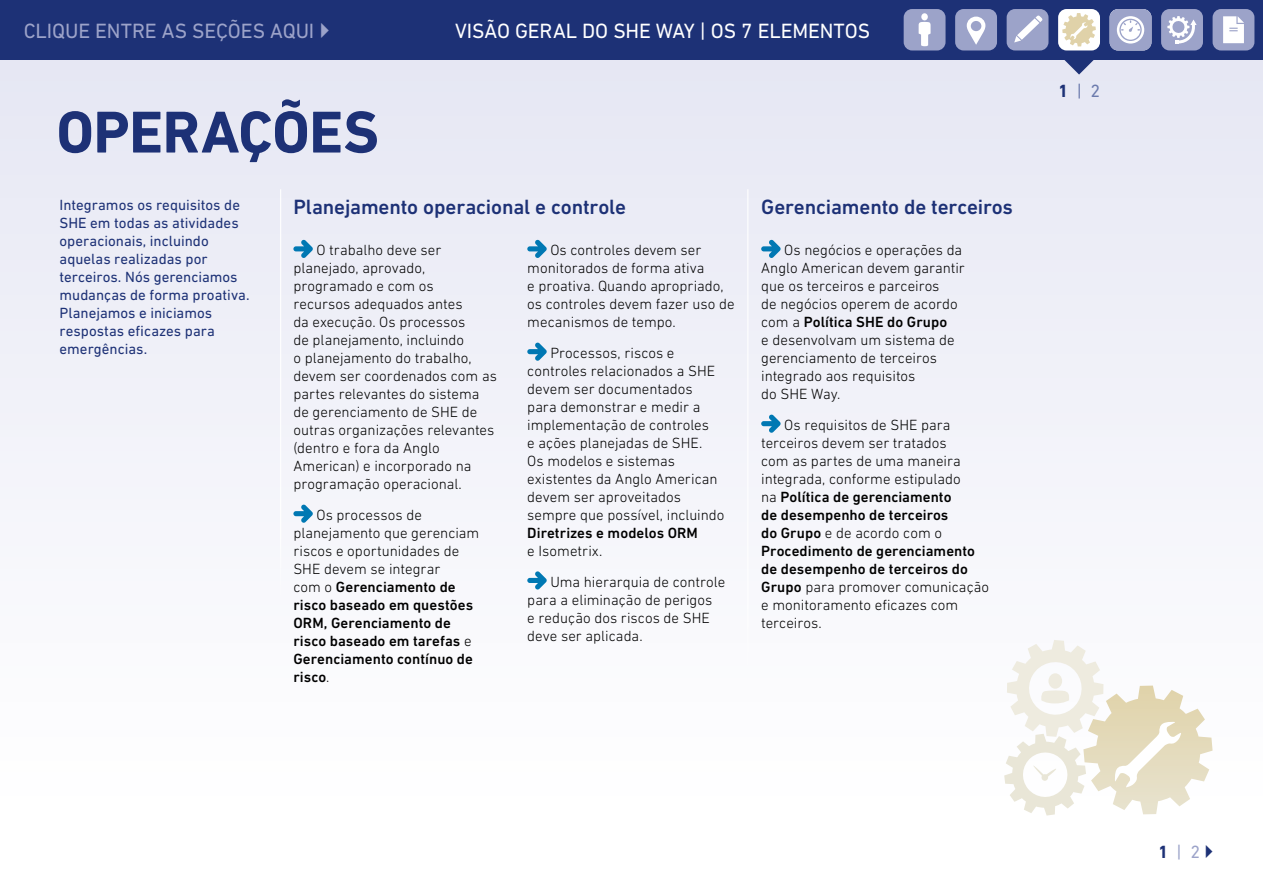
<style>
.page{position:relative;width:1263px;height:893px;background:#fff}
.page>*{position:absolute;margin:0;border:0;box-sizing:border-box;transform-origin:0 0}
.t1{font:700 60px "DIN Next LT Pro";letter-spacing:-.01em;color:#1d3176}
.t2{font:500 21px "DIN Next LT Pro";letter-spacing:-.005em;color:#1d3176}
.t3{font:21px "DIN Next LT Pro";letter-spacing:-.01em;color:#fff}
.t4{font:21px "DIN Next LT Pro";letter-spacing:-.005em;color:#9ca3c9}
.t5{font:18px "DIN Next LT Pro";color:#6c7bad}
.t6{font:18px "DIN Next LT Pro";color:#9ca3c9}
.t7{font:300 15px/18px "DIN Next LT Pro";color:#000}
.t8{font:500 15px/18px "DIN Next LT Pro";letter-spacing:.005em;color:#000}
.t9{font:15px/18px "DIN Next LT Pro";color:#1d3176}
.s1{font-weight:300}
.s2{font-weight:500}
.s3{font-weight:700;color:#1d3176}
</style>
<div class="page">
<div style="left:0;top:60px;width:1263px;height:750px;background:#f2f2f9"></div>
<div style="left:0;top:0;width:1263px;height:60px;background:#1d3176"></div>
<div style="left:1058px;top:9px;width:42px;height:41px;background:#fff;border-radius:8px"></div>
<svg style="left:293px;top:240px;width:20px;height:18px"></svg>
<svg style="left:293px;top:504px;width:20px;height:19px"></svg>
<hr style="left:280px;top:189px;width:1px;height:416px;background:#fff">
<hr style="left:747px;top:189px;width:1px;height:499px;background:#fff">
<svg style="left:527px;top:240px;width:20px;height:18px"></svg>
<svg style="left:527px;top:342px;width:20px;height:19px"></svg>
<svg style="left:527px;top:571px;width:20px;height:18px"></svg>
<svg style="left:1064px;top:60px;width:30px;height:15px"></svg>
<svg style="left:1004px;top:640px;width:208px;height:175px"></svg>
<svg style="left:761px;top:240px;width:20px;height:18px"></svg>
<svg style="left:761px;top:414px;width:20px;height:19px"></svg>
<svg style="left:1062px;top:13px;width:34px;height:33px"></svg>
<div style="left:904px;top:9px;width:41px;height:41px;background:#9ca3c9;border-radius:8px"></div>
<div style="left:921px;top:13px;width:7px;height:7px;background:#fff;border-radius:50%"></div>
<svg style="left:919px;top:22px;width:12px;height:24px"></svg>
<div style="left:955px;top:9px;width:42px;height:41px;background:#9ca3c9;border-radius:8px"></div>
<svg style="left:967px;top:17px;width:18px;height:28px"></svg>
<div style="left:1007px;top:9px;width:41px;height:41px;background:#9ca3c9;border-radius:8px"></div>
<svg style="left:1014px;top:15px;width:29px;height:27px"></svg>
<div style="left:1212px;top:9px;width:42px;height:41px;background:#9ca3c9;border-radius:8px"></div>
<svg style="left:1223px;top:16px;width:21px;height:27px"></svg>
<div style="left:1161px;top:9px;width:42px;height:41px;background:#9ca3c9;border-radius:8px"></div>
<svg style="left:1167px;top:16px;width:30px;height:27px"></svg>
<div style="left:1109px;top:9px;width:42px;height:41px;background:#9ca3c9;border-radius:8px"></div>
<svg style="left:1117px;top:16px;width:27px;height:28px"></svg>
<h2 class="t4" style="left:24px;top:19px;width:292px">CLIQUE ENTRE AS SEÇÕES AQUI</h2>
<h1 class="t1" style="left:56px;top:97px;width:324px">OPERAÇÕES</h1>
<h2 class="t3" style="left:455px;top:18px;width:417px">VISÃO GERAL DO SHE WAY | OS 7 ELEMENTOS</h2>
<p class="t9" style="left:60px;top:195px;width:192px">Integramos os requisitos de<br>SHE em todas as atividades operacionais, incluindo aquelas realizadas por terceiros. Nós gerenciamos mudanças de forma proativa.<br>Planejamos e iniciamos respostas eficazes para emergências.</p>
<h2 class="t2" style="left:293px;top:195px;width:334px">Planejamento operacional e controle</h2>
<p class="t7" style="left:293px;top:241px;width:205px;text-indent:23px">O trabalho deve ser planejado, aprovado, programado e com os<br>recursos adequados antes<br>da execução. Os processos<br>de planejamento, incluindo<br>o planejamento do trabalho, devem ser coordenados com as partes relevantes do sistema de gerenciamento de SHE de outras organizações relevantes (dentro e fora da Anglo<br>American) e incorporado na programação operacional.</p>
<p class="t8" style="left:293px;top:506px;width:187px;text-indent:23px"><span class="s1">Os processos de planejamento que gerenciam riscos e oportunidades de<br>SHE devem se integrar<br>com o</span> Gerenciamento de risco baseado em questões<br>ORM, Gerenciamento de risco baseado em tarefas <span class="s1">e<br></span>Gerenciamento contínuo de risco<span class="s1">.</span></p>
<p class="t7" style="left:527px;top:241px;width:209px;text-indent:23px">Os controles devem ser monitorados de forma ativa<br>e proativa. Quando apropriado, os controles devem fazer uso de mecanismos de tempo.</p>
<p class="t7" style="left:527px;top:343px;width:199px;text-indent:23px">Processos, riscos e controles relacionados a SHE devem ser documentados para demonstrar e medir a implementação de controles<br>e ações planejadas de SHE.<br>Os modelos e sistemas existentes da Anglo American devem ser aproveitados sempre que possível, incluindo</p>
<p class="t8" style="left:527px;top:524px;width:172px">Diretrizes e modelos ORM</p>
<p class="t7" style="left:550px;top:535px;width:176px;line-height:30.8px;text-indent:-23px">e Isometrix.<br>Uma hierarquia de controle</p>
<p class="t7" style="left:527px;top:590px;width:186px">para a eliminação de perigos e redução dos riscos de SHE deve ser aplicada.</p>
<h2 class="t2" style="left:761px;top:195px;width:253px">Gerenciamento de terceiros</h2>
<p class="t7" style="left:761px;top:241px;width:205px;text-indent:23px">Os negócios e operações da<br>Anglo American devem garantir que os terceiros e parceiros<br>de negócios operem de acordo com a <span class="s2">Política SHE do Grupo<br></span>e desenvolvam um sistema de gerenciamento de terceiros integrado aos requisitos<br>do SHE Way.</p>
<p class="t7" style="left:761px;top:415px;width:230px;text-indent:23px">Os requisitos de SHE para terceiros devem ser tratados<br>com as partes de uma maneira integrada, conforme estipulado<br>na <span class="s2">Política de gerenciamento<br>de desempenho de terceiros<br>do Grupo</span> e de acordo com o<br><span class="s2">Procedimento de gerenciamento de desempenho de terceiros do<br>Grupo</span> para promover comunicação e monitoramento eficazes com terceiros.</p>
<p class="t5" style="left:1058px;top:81px;width:44px"><span class="s3">1</span> | 2</p>
<p class="t6" style="left:1158px;top:841px;width:44px"><span class="s3">1</span> | 2</p>
</div>
